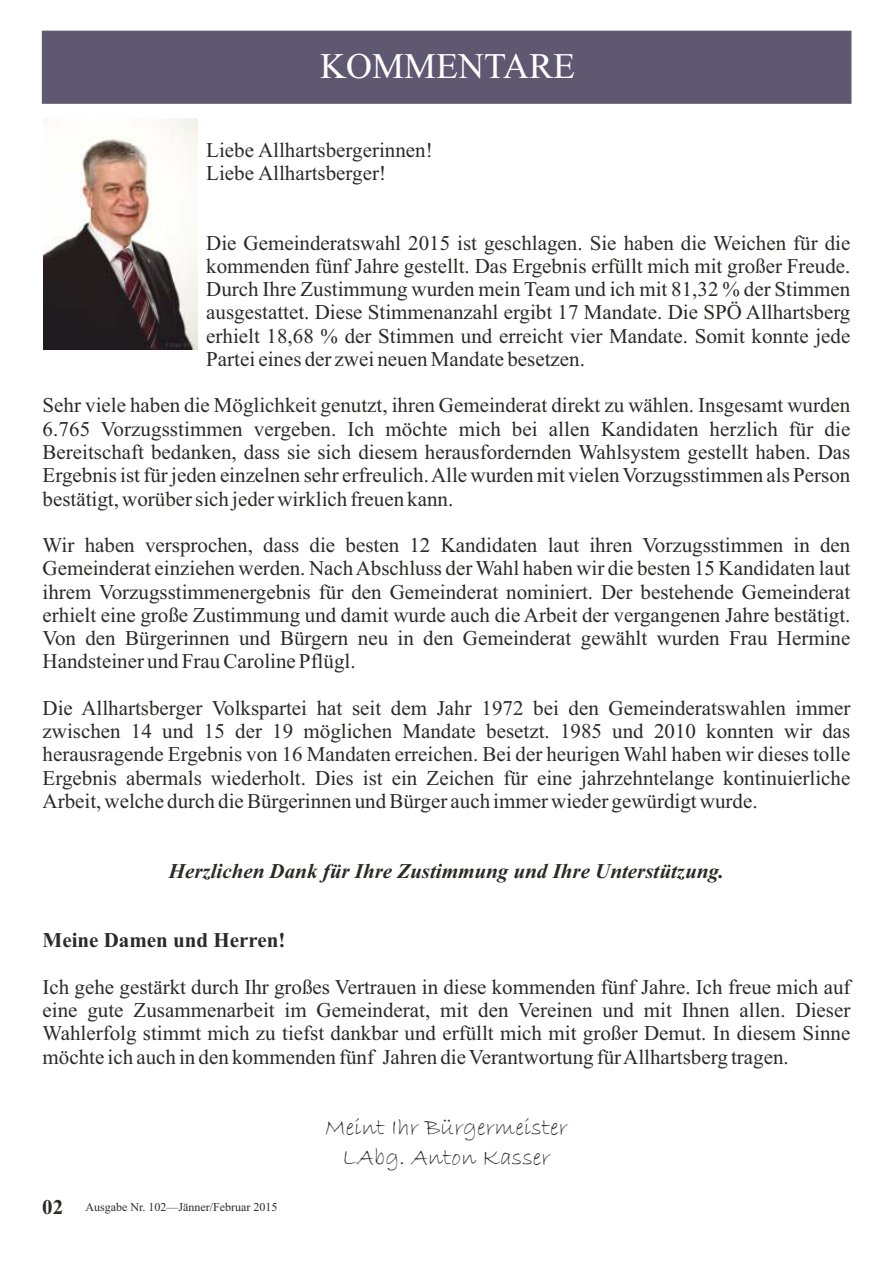
<style>
.page{position:relative;width:893px;height:1263px;background:#fff}
.page>*{position:absolute;margin:0;border:0;box-sizing:border-box;transform-origin:0 0}
.t1{font:36px "Times New Roman";color:#fefefe}
.t2{font:24px/30px "Bradley Hand ITC";color:#2b2a29;text-align:center}
.t3{font:21px/23.2px "Times New Roman";color:#2b2a29;text-align:justify}
.t4{font:italic 700 21px "Times New Roman";color:#2b2a29}
.t5{font:700 21px "Times New Roman";color:#2b2a29}
.t6{font:12px "Times New Roman";color:#2b2a29}
.s1{font-weight:700;font-size:21px}
</style>
<div class="page">
<div style="left:42px;top:31px;width:809px;height:73px;background:#5e5971;border:1px solid #5e5971"></div>
<img style="left:44px;top:118px;width:154px;height:231px">
<h1 class="t1" style="left:320px;top:53px;width:257px">KOMMENTARE</h1>
<p class="t3" style="left:206px;top:140px;width:228px">Liebe Allhartsbergerinnen!<br>Liebe Allhartsberger!</p>
<p class="t3" style="left:206px;top:233px;width:646px">Die Gemeinderatswahl 2015 ist geschlagen. Sie haben die Weichen für die kommenden fünf Jahre gestellt. Das Ergebnis erfüllt mich mit großer Freude.<br>Durch Ihre Zustimmung wurden mein Team und ich mit 81,32 % der Stimmen ausgestattet. Diese Stimmenanzahl ergibt 17 Mandate. Die SPÖ Allhartsberg erhielt 18,68 % der Stimmen und erreicht vier Mandate. Somit konnte jede Partei eines der zwei neuen Mandate besetzen.</p>
<p class="t3" style="left:43px;top:396px;width:809px">Sehr viele haben die Möglichkeit genutzt, ihren Gemeinderat direkt zu wählen. Insgesamt wurden 6.765 Vorzugsstimmen vergeben. Ich möchte mich bei allen Kandidaten herzlich für die Bereitschaft bedanken, dass sie sich diesem herausfordernden Wahlsystem gestellt haben. Das Ergebnis ist für jeden einzelnen sehr erfreulich. Alle wurden mit vielen Vorzugsstimmen als Person bestätigt, worüber sich jeder wirklich freuen kann.</p>
<p class="t3" style="left:43px;top:535px;width:809px">Wir haben versprochen, dass die besten 12 Kandidaten laut ihren Vorzugsstimmen in den Gemeinderat einziehen werden. Nach Abschluss der Wahl haben wir die besten 15 Kandidaten laut ihrem Vorzugsstimmenergebnis für den Gemeinderat nominiert. Der bestehende Gemeinderat erhielt eine große Zustimmung und damit wurde auch die Arbeit der vergangenen Jahre bestätigt.<br>Von den Bürgerinnen und Bürgern neu in den Gemeinderat gewählt wurden Frau Hermine Handsteiner und Frau Caroline Pflügl.</p>
<p class="t3" style="left:43px;top:698px;width:809px">Die Allhartsberger Volkspartei hat seit dem Jahr 1972 bei den Gemeinderatswahlen immer zwischen 14 und 15 der 19 möglichen Mandate besetzt. 1985 und 2010 konnten wir das herausragende Ergebnis von 16 Mandaten erreichen. Bei der heurigen Wahl haben wir dieses tolle Ergebnis abermals wiederholt. Dies ist ein Zeichen für eine jahrzehntelange kontinuierliche Arbeit, welche durch die Bürgerinnen und Bürger auch immer wieder gewürdigt wurde.</p>
<p class="t4" style="left:169px;top:863px;width:557px">Herzlichen Dank für Ihre Zustimmung und Ihre Unterstützung.</p>
<p class="t5" style="left:43px;top:933px;width:244px">Meine Damen und Herren!</p>
<p class="t3" style="left:43px;top:977px;width:809px">Ich gehe gestärkt durch Ihr großes Vertrauen in diese kommenden fünf Jahre. Ich freue mich auf eine gute Zusammenarbeit im Gemeinderat, mit den Vereinen und mit Ihnen allen. Dieser Wahlerfolg stimmt mich zu tiefst dankbar und erfüllt mich mit großer Demut. In diesem Sinne möchte ich auch in den kommenden fünf Jahren die Verantwortung für Allhartsberg tragen.</p>
<p class="t6" style="left:42px;top:1202px;width:237px"><span class="s1">02</span> Ausgabe Nr. 102—Jänner/Februar 2015</p>
<p class="t2" style="left:325px;top:1114px;width:244px">Meint Ihr Bürgermeister<br>LAbg. Anton Kasser</p>
</div>
